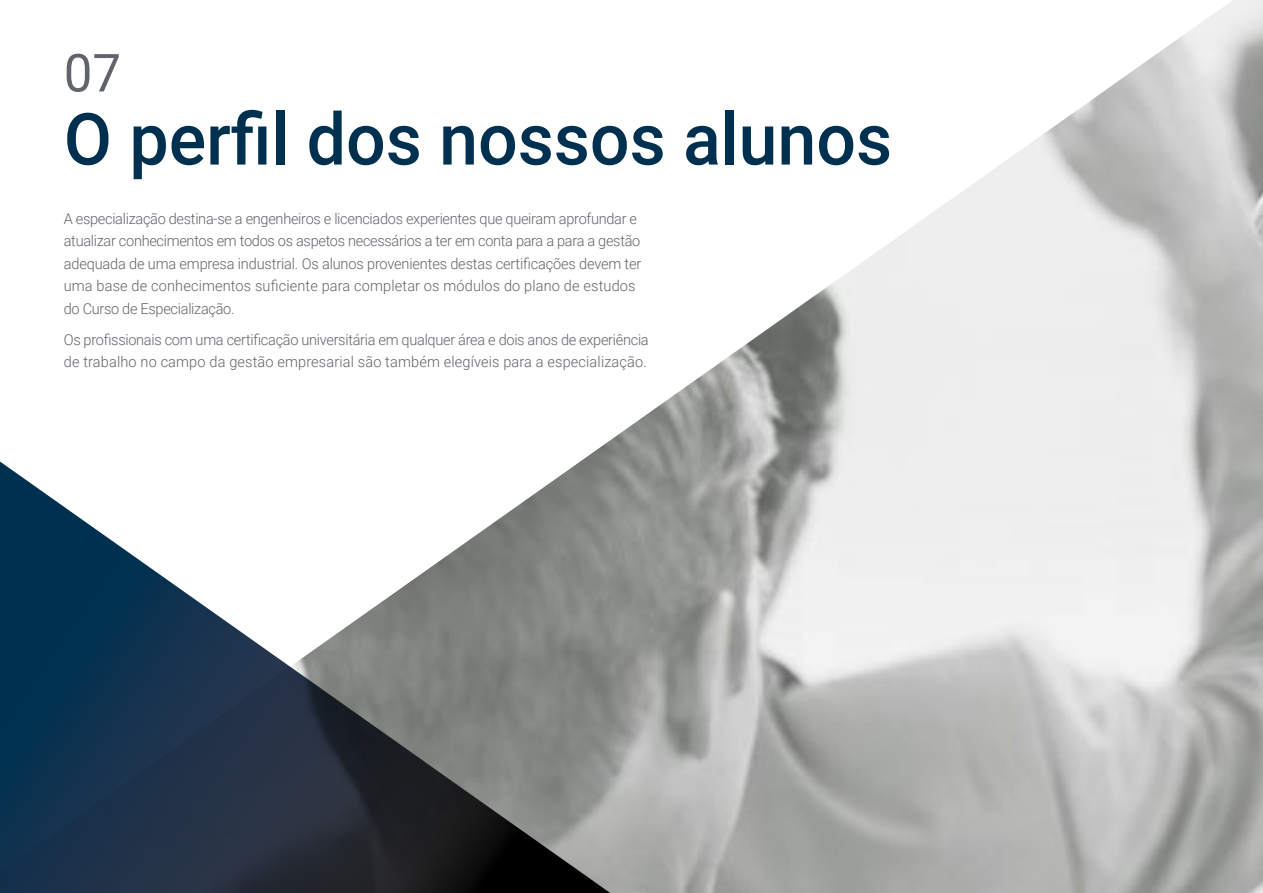
<style>
.page{position:relative;width:1263px;height:893px;background:#fff}
.page>*{position:absolute;margin:0;border:0;box-sizing:border-box;transform-origin:0 0}
.t1{font:500 72px "Roboto";color:#003050}
.t2{font:52.5px "Roboto";color:#61646a}
.t3{font:300 15px/22.5px "Roboto";letter-spacing:-.02em;color:#61646a}
</style>
<div class="page">
<img style="left:602px;top:0;width:661px;height:893px">
<svg style="left:0;top:446px;width:640px;height:447px"></svg>
<h2 class="t2" style="left:64px;top:36px;width:59px">07</h2>
<h1 class="t1" style="left:64px;top:89px;width:830px">O perfil dos nossos alunos</h1>
<p class="t3" style="left:64px;top:207px;width:579px">A especialização destina-se a engenheiros e licenciados experientes que queiram aprofundar e atualizar conhecimentos em todos os aspetos necessários a ter em conta para a para a gestão adequada de uma empresa industrial. Os alunos provenientes destas certificações devem ter uma base de conhecimentos suficiente para completar os módulos do plano de estudos do Curso de Especialização.</p>
<p class="t3" style="left:64px;top:328px;width:586px">Os profissionais com uma certificação universitária em qualquer área e dois anos de experiência de trabalho no campo da gestão empresarial são também elegíveis para a especialização.</p>
</div>
